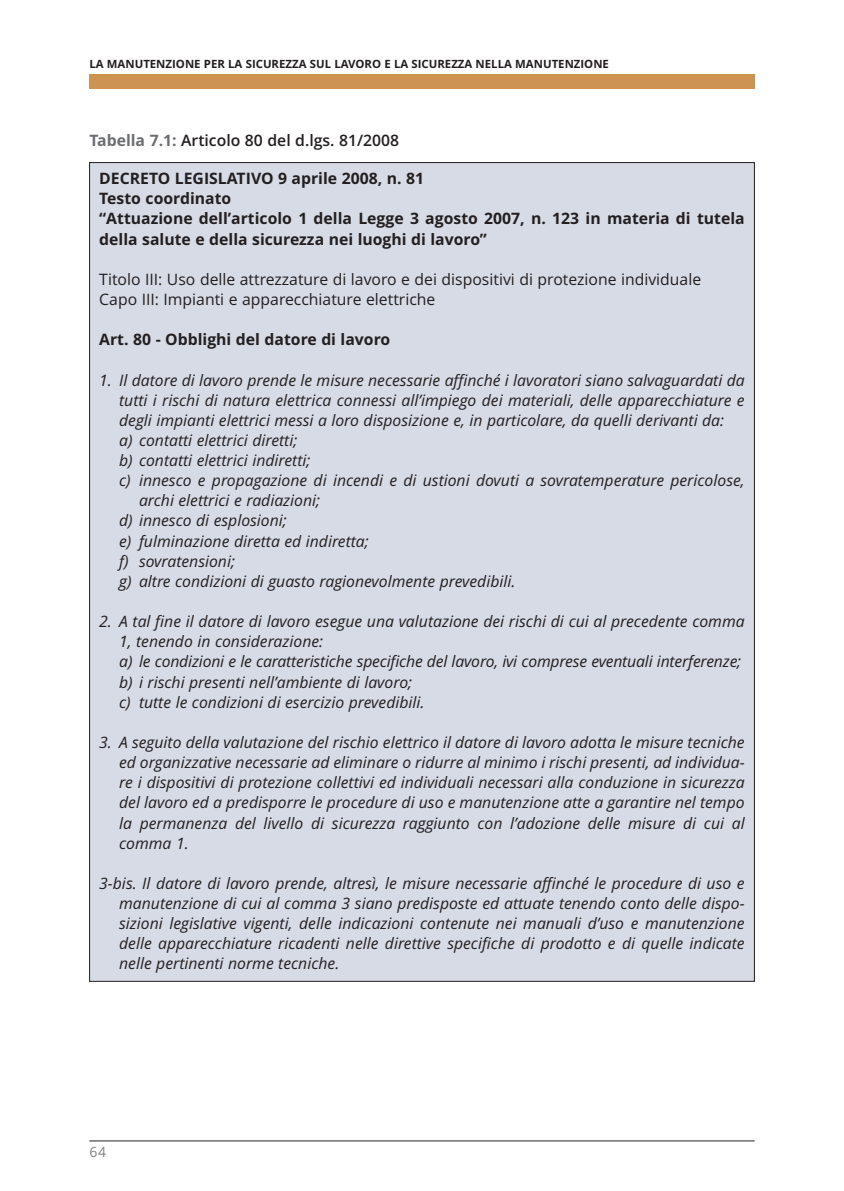
<style>
.page{position:relative;width:844px;height:1191px;background:#fff}
.page>*{position:absolute;margin:0;border:0;box-sizing:border-box;transform-origin:0 0}
.t1{font:italic 15.75px/20.1px "Open Sans";color:#231f20;text-align:justify}
.t2{font:700 15.75px/20.1px "Open Sans";color:#231f20}
.t3{font:15.75px/20.1px "Open Sans";color:#231f20}
.t4{font:600 15.75px "Open Sans";color:#231f20}
.t5{font:14px "Open Sans";color:#808285}
.t6{font:700 11.38px "Open Sans";color:#231f20}
.s1{font-weight:700;color:#6c6d70}
</style>
<div class="page">
<hr style="left:89px;top:1140px;width:665px;height:1px;background:#231f20">
<div style="left:89px;top:74px;width:665px;height:15px;background:#cd9353"></div>
<div style="left:90px;top:163px;width:664px;height:818px;background:#d6dbe6"></div>
<p class="t6" style="left:89px;top:60px;width:521px">LA MANUTENZIONE PER LA SICUREZZA SUL LAVORO E LA SICUREZZA NELLA MANUTENZIONE</p>
<p class="t4" style="left:89px;top:134px;width:311px"><span class="s1">Tabella 7.1:</span> Articolo 80 del d.lgs. 81/2008</p>
<p class="t2" style="left:99px;top:170px;width:646px">DECRETO LEGISLATIVO 9 aprile 2008, n. 81<br>Testo coordinato<br>“Attuazione dell’articolo 1 della Legge 3 agosto 2007, n. 123 in materia di tutela della salute e della sicurezza nei luoghi di lavoro”</p>
<p class="t3" style="left:99px;top:271px;width:603px">Titolo III: Uso delle attrezzature di lavoro e dei dispositivi di protezione individuale<br>Capo III: Impianti e apparecchiature elettriche</p>
<p class="t2" style="left:99px;top:331px;width:292px">Art. 80 - Obblighi del datore di lavoro</p>
<p class="t1" style="left:99px;top:371px;width:646px">1. Il datore di lavoro prende le misure necessarie affinché i lavoratori siano salvaguardati da</p>
<p class="t1" style="left:119px;top:391px;width:626px">tutti i rischi di natura elettrica connessi all’impiego dei materiali, delle apparecchiature e</p>
<p class="t1" style="left:119px;top:411px;width:606px">degli impianti elettrici messi a loro disposizione e, in particolare, da quelli derivanti da:</p>
<p class="t1" style="left:119px;top:432px;width:180px">a) contatti elettrici diretti;</p>
<p class="t1" style="left:119px;top:452px;width:193px">b) contatti elettrici indiretti;</p>
<p class="t1" style="left:119px;top:472px;width:626px">c) innesco e propagazione di incendi e di ustioni dovuti a sovratemperature pericolose,</p>
<p class="t1" style="left:139px;top:492px;width:183px">archi elettrici e radiazioni;</p>
<p class="t1" style="left:119px;top:512px;width:169px">d) innesco di esplosioni;</p>
<p class="t1" style="left:119px;top:532px;width:251px">e) fulminazione diretta ed indiretta;</p>
<p class="t1" style="left:119px;top:552px;width:117px">f) sovratensioni;</p>
<p class="t1" style="left:119px;top:573px;width:398px">g) altre condizioni di guasto ragionevolmente prevedibili.</p>
<p class="t1" style="left:119px;top:613px;width:627px;text-align:left;text-indent:-20px">2. A tal fine il datore di lavoro esegue una valutazione dei rischi di cui al precedente comma 1, tenendo in considerazione:<br>a) le condizioni e le caratteristiche specifiche del lavoro, ivi comprese eventuali interferenze; b) i rischi presenti nell’ambiente di lavoro;<br>c) tutte le condizioni di esercizio prevedibili.</p>
<p class="t1" style="left:119px;top:734px;width:627px;text-indent:-20px">3. A seguito della valutazione del rischio elettrico il datore di lavoro adotta le misure tecniche ed organizzative necessarie ad eliminare o ridurre al minimo i rischi presenti, ad individua&shy;re i dispositivi di protezione collettivi ed individuali necessari alla conduzione in sicurezza del lavoro ed a predisporre le procedure di uso e manutenzione atte a garantire nel tempo la permanenza del livello di sicurezza raggiunto con l’adozione delle misure di cui al comma 1.</p>
<p class="t1" style="left:119px;top:874px;width:627px;text-indent:-20px">3-bis. Il datore di lavoro prende, altresì, le misure necessarie affinché le procedure di uso e manutenzione di cui al comma 3 siano predisposte ed attuate tenendo conto delle dispo&shy;sizioni legislative vigenti, delle indicazioni contenute nei manuali d’uso e manutenzione delle apparecchiature ricadenti nelle direttive specifiche di prodotto e di quelle indicate nelle pertinenti norme tecniche.</p>
<p class="t5" style="left:89px;top:1146px;width:18px">64</p>
</div>
